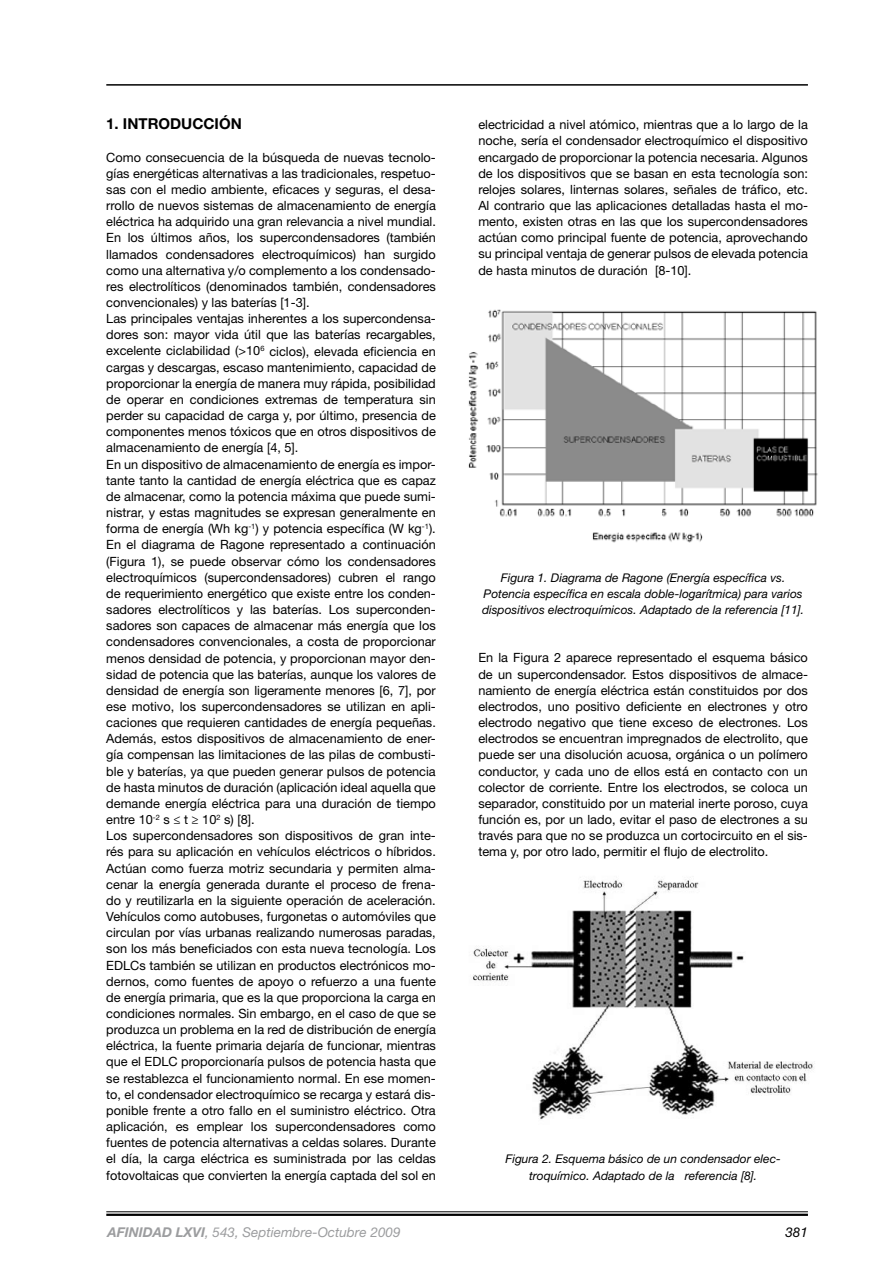
<style>
.page{position:relative;width:893px;height:1263px;background:#fff}
.page>*{position:absolute;margin:0;border:0;box-sizing:border-box;transform-origin:0 0}
.t1{font:700 15px "Helvetica Neue LT Std";color:#000}
.t2{font:italic 13.5px "Helvetica Neue LT Std";color:#9c9d9f}
.t3{font:italic 13.5px "Helvetica Neue LT Std";color:#000}
.t4{font:12.75px/16.2px "Helvetica Neue LT Std";color:#000;text-align:justify}
.t5{font:italic 12px/16.2px "Helvetica Neue LT Std";color:#000;text-align:center}
.s1{font-weight:700}
</style>
<div class="page">
<hr style="left:106px;top:1211px;width:702px;height:1px;background:#000">
<hr style="left:106px;top:1214px;width:702px;height:2px;background:#000">
<hr style="left:106px;top:84px;width:702px;height:2px;background:#000">
<img style="left:468px;top:309px;width:350px;height:234px">
<img style="left:473px;top:879px;width:341px;height:241px">
<p class="t1" style="left:106px;top:115px;width:137px">1. INTRODUCCIÓN</p>
<p class="t4" style="left:106px;top:149px;width:331px;text-align:left">Como consecuencia de la búsqueda de nuevas tecnolo&shy;gías energéticas alternativas a las tradicionales, respetuo&shy;sas con el medio ambiente, eficaces y seguras, el desa&shy;rrollo de nuevos sistemas de almacenamiento de energía eléctrica ha adquirido una gran relevancia a nivel mundial.<br>En los últimos años, los supercondensadores (también llamados condensadores electroquímicos) han surgido como una alternativa y/o complemento a los condensado&shy;res electrolíticos (denominados también, condensadores convencionales) y las baterías [1-3].<br>Las principales ventajas inherentes a los supercondensa&shy;dores son: mayor vida útil que las baterías recargables, excelente ciclabilidad (&gt;10<sup>6</sup> ciclos), elevada eficiencia en cargas y descargas, escaso mantenimiento, capacidad de proporcionar la energía de manera muy rápida, posibilidad de operar en condiciones extremas de temperatura sin perder su capacidad de carga y, por último, presencia de componentes menos tóxicos que en otros dispositivos de almacenamiento de energía [4, 5].<br>En un dispositivo de almacenamiento de energía es impor&shy;tante tanto la cantidad de energía eléctrica que es capaz de almacenar, como la potencia máxima que puede sumi&shy;nistrar, y estas magnitudes se expresan generalmente en forma de energía (Wh kg<sup>-1</sup>) y potencia específica (W kg<sup>-1</sup>).<br>En el diagrama de Ragone representado a continuación (Figura 1), se puede observar cómo los condensadores electroquímicos (supercondensadores) cubren el rango de requerimiento energético que existe entre los conden&shy;sadores electrolíticos y las baterías. Los superconden&shy;sadores son capaces de almacenar más energía que los condensadores convencionales, a costa de proporcionar menos densidad de potencia, y proporcionan mayor den&shy;sidad de potencia que las baterías, aunque los valores de densidad de energía son ligeramente menores [6, 7], por ese motivo, los supercondensadores se utilizan en apli&shy;caciones que requieren cantidades de energía pequeñas.<br>Además, estos dispositivos de almacenamiento de ener&shy;gía compensan las limitaciones de las pilas de combusti&shy;ble y baterías, ya que pueden generar pulsos de potencia de hasta minutos de duración (aplicación ideal aquella que demande energía eléctrica para una duración de tiempo entre 10<sup>-2</sup> s ≤ t ≥ 10<sup>2</sup> s) [8].<br>Los supercondensadores son dispositivos de gran inte&shy;rés para su aplicación en vehículos eléctricos o híbridos.<br>Actúan como fuerza motriz secundaria y permiten alma&shy;cenar la energía generada durante el proceso de frena&shy;do y reutilizarla en la siguiente operación de aceleración.<br>Vehículos como autobuses, furgonetas o automóviles que circulan por vías urbanas realizando numerosas paradas, son los más beneficiados con esta nueva tecnología. Los EDLCs también se utilizan en productos electrónicos mo&shy;dernos, como fuentes de apoyo o refuerzo a una fuente de energía primaria, que es la que proporciona la carga en condiciones normales. Sin embargo, en el caso de que se produzca un problema en la red de distribución de energía eléctrica, la fuente primaria dejaría de funcionar, mientras que el EDLC proporcionaría pulsos de potencia hasta que se restablezca el funcionamiento normal. En ese momen&shy;to, el condensador electroquímico se recarga y estará dis&shy;ponible frente a otro fallo en el suministro eléctrico. Otra aplicación, es emplear los supercondensadores como fuentes de potencia alternativas a celdas solares. Durante el día, la carga eléctrica es suministrada por las celdas fotovoltaicas que convierten la energía captada del sol en</p>
<p class="t4" style="left:478px;top:116px;width:331px">electricidad a nivel atómico, mientras que a lo largo de la noche, sería el condensador electroquímico el dispositivo encargado de proporcionar la potencia necesaria. Algunos de los dispositivos que se basan en esta tecnología son: relojes solares, linternas solares, señales de tráfico, etc.<br>Al contrario que las aplicaciones detalladas hasta el mo&shy;mento, existen otras en las que los supercondensadores actúan como principal fuente de potencia, aprovechando su principal ventaja de generar pulsos de elevada potencia de hasta minutos de duración [8-10].</p>
<p class="t5" style="left:482px;top:569px;width:324px">Figura 1. Diagrama de Ragone (Energía específica vs.<br>Potencia específica en escala doble-logarítmica) para varios dispositivos electroquímicos. Adaptado de la referencia [11].</p>
<p class="t4" style="left:478px;top:650px;width:331px">En la Figura 2 aparece representado el esquema básico de un supercondensador. Estos dispositivos de almace&shy;namiento de energía eléctrica están constituidos por dos electrodos, uno positivo deficiente en electrones y otro electrodo negativo que tiene exceso de electrones. Los electrodos se encuentran impregnados de electrolito, que puede ser una disolución acuosa, orgánica o un polímero conductor, y cada uno de ellos está en contacto con un colector de corriente. Entre los electrodos, se coloca un separador, constituido por un material inerte poroso, cuya función es, por un lado, evitar el paso de electrones a su través para que no se produzca un cortocircuito en el sis&shy;tema y, por otro lado, permitir el flujo de electrolito.</p>
<p class="t5" style="left:505px;top:1151px;width:277px">Figura 2. Esquema básico de un condensador elec&shy;troquímico. Adaptado de la referencia [8].</p>
<p class="t2" style="left:108px;top:1224px;width:294px"><span class="s1">Afinidad LXVI</span>, 543, Septiembre-Octubre 2009</p>
<p class="t3" style="left:785px;top:1224px;width:24px">381</p>
</div>
